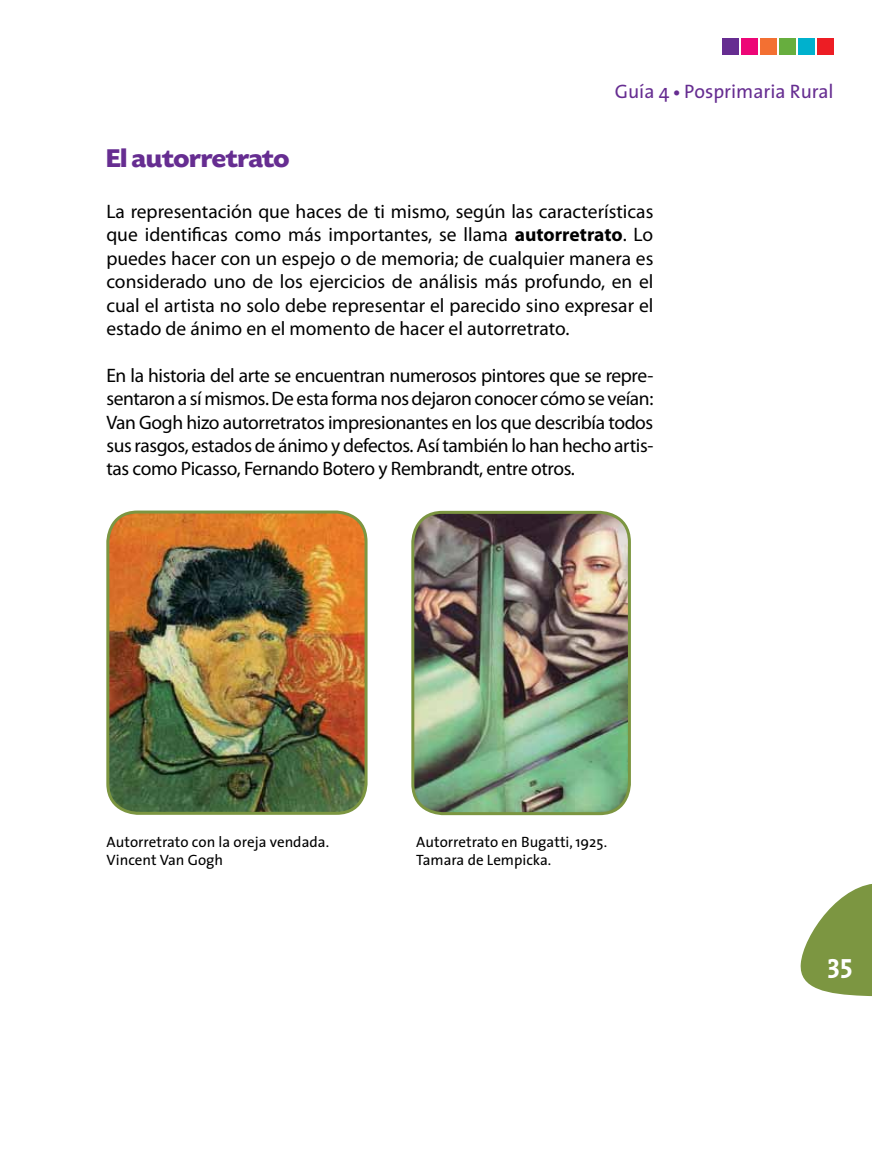
<style>
.page{position:relative;width:872px;height:1170px;background:#fff}
.page>*{position:absolute;margin:0;border:0;box-sizing:border-box;transform-origin:0 0}
.t1{font:700 27px "Today SHOP";color:#662d91;scale:1.06 1}
.t2{font:700 27px "The Serif";color:#fff}
.t3{font:19.5px/23.4px "Myriad Pro";letter-spacing:-.015em;color:#000;text-align:justify}
.t4{font:19.5px "The Sans";color:#662d91}
.t5{font:15px/18px "The Sans";color:#000}
.s1{font-family:"Myriad Pro";font-weight:700}
.s2{font-weight:700}
</style>
<div class="page">
<img style="left:108px;top:514px;width:258px;height:299px">
<div style="left:106px;top:510px;width:261px;height:304px;border:3px solid #7c9641;border-radius:30px"></div>
<img style="left:413px;top:512px;width:216px;height:301px">
<div style="left:411px;top:511px;width:220px;height:304px;border:3px solid #7c9641;border-radius:30px"></div>
<svg style="left:800px;top:884px;width:72px;height:113px"></svg>
<div style="left:779px;top:39px;width:16px;height:16px;background:#67ae3e"></div>
<div style="left:760px;top:39px;width:16px;height:16px;background:#f37032"></div>
<div style="left:817px;top:39px;width:16px;height:16px;background:#ed1d24"></div>
<div style="left:798px;top:39px;width:16px;height:16px;background:#00b1cd"></div>
<div style="left:741px;top:39px;width:16px;height:16px;background:#ed0677"></div>
<div style="left:722px;top:39px;width:16px;height:16px;background:#662d91"></div>
<p class="t4" style="left:615px;top:75px;width:220px">Guía 4 <span class="s1">•</span> Posprimaria Rural</p>
<h1 class="t1" style="left:106px;top:145px;width:174px">El autorretrato</h1>
<p class="t3" style="left:106px;top:199px;width:548px">La representación que haces de ti mismo, según las características que identificas como más importantes, se llama <span class="s2">autorretrato</span>. Lo puedes hacer con un espejo o de memoria; de cualquier manera es considerado uno de los ejercicios de análisis más profundo, en el cual el artista no solo debe representar el parecido sino expresar el estado de ánimo en el momento de hacer el autorretrato.</p>
<p class="t3" style="left:106px;top:363px;width:548px">En la historia del arte se encuentran numerosos pintores que se repre&shy;sentaron a sí mismos. De esta forma nos dejaron conocer cómo se veían:<br>Van Gogh hizo autorretratos impresionantes en los que describía todos sus rasgos, estados de ánimo y defectos. Así también lo han hecho artis&shy;tas como Picasso, Fernando Botero y Rembrandt, entre otros.</p>
<p class="t5" style="left:107px;top:832px;width:224px">Autorretrato con la oreja vendada.<br>Vincent Van Gogh</p>
<p class="t5" style="left:416px;top:832px;width:192px">Autorretrato en Bugatti, 1925.<br>Tamara de Lempicka.</p>
<h1 class="t2" style="left:827px;top:941px;width:26px">35</h1>
</div>
